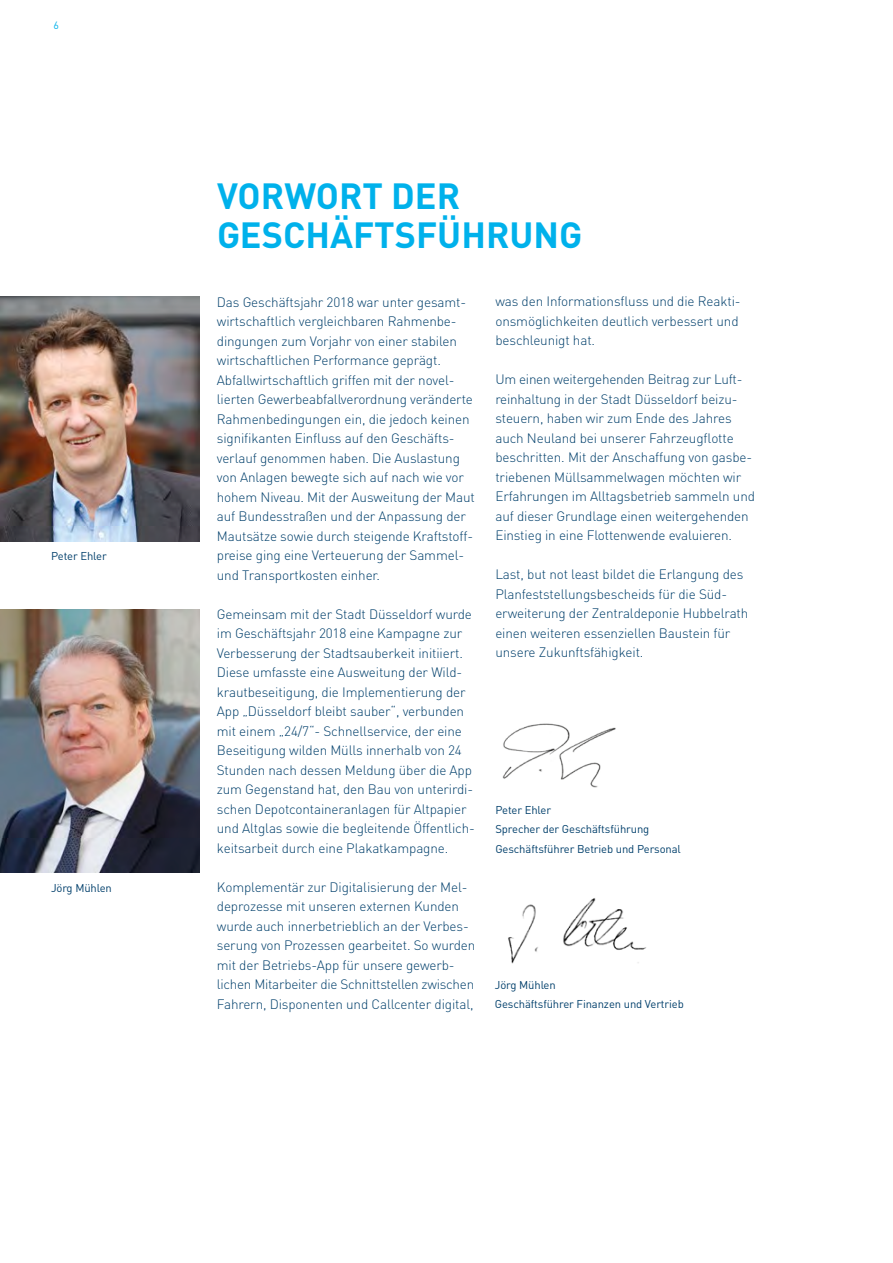
<style>
.page{position:relative;width:893px;height:1263px;background:#fff}
.page>*{position:absolute;margin:0;border:0;box-sizing:border-box;transform-origin:0 0}
.t1{font:700 36px/39px "DIN Pro";color:#00b1eb}
.t2{font:300 13.5px/19.5px "DIN Pro";letter-spacing:-.01em;color:#003f6b}
.t3{font:11.25px/19.2px "DIN Pro";letter-spacing:-.01em;color:#003f6b}
.t4{font:10.5px "DIN Pro";color:#00b1eb}
</style>
<div class="page">
<img style="left:508px;top:898px;width:139px;height:66px">
<img style="left:0;top:296px;width:200px;height:245px">
<img style="left:0;top:609px;width:200px;height:263px">
<img style="left:502px;top:723px;width:114px;height:65px">
<p class="t4" style="left:54px;top:18px;width:7px">6</p>
<p class="t3" style="left:51px;top:546px;width:57px">Peter Ehler</p>
<p class="t3" style="left:51px;top:878px;width:62px">Jörg Mühlen</p>
<h1 class="t1" style="left:217px;top:175px;width:367px">VORWORT DER<br>GESCHÄFTSFÜHRUNG</h1>
<p class="t2" style="left:217px;top:291px;width:260px">Das Geschäftsjahr 2018 war unter gesamt&shy;wirtschaftlich vergleichbaren Rahmenbe&shy;dingungen zum Vorjahr von einer stabilen wirtschaftlichen Performance geprägt.<br>Abfallwirtschaftlich griffen mit der novel&shy;lierten Gewerbeabfallverordnung veränderte Rahmenbedingungen ein, die jedoch keinen signifikanten Einfluss auf den Geschäfts&shy;verlauf genommen haben. Die Auslastung von Anlagen bewegte sich auf nach wie vor hohem Niveau. Mit der Ausweitung der Maut auf Bundesstraßen und der Anpassung der Mautsätze sowie durch steigende Kraftstoff&shy;preise ging eine Verteuerung der Sammel&shy;und Transportkosten einher.</p>
<p class="t2" style="left:217px;top:603px;width:260px">Gemeinsam mit der Stadt Düsseldorf wurde im Geschäftsjahr 2018 eine Kampagne zur Verbesserung der Stadtsauberkeit initiiert.<br>Diese umfasste eine Ausweitung der Wild&shy;krautbeseitigung, die Implementierung der App „Düsseldorf bleibt sauber“, verbunden mit einem „24/7“- Schnellservice, der eine Beseitigung wilden Mülls innerhalb von 24<br>Stunden nach dessen Meldung über die App zum Gegenstand hat, den Bau von unterirdi&shy;schen Depotcontaineranlagen für Altpapier und Altglas sowie die begleitende Öffentlich&shy;keitsarbeit durch eine Plakatkampagne.</p>
<p class="t2" style="left:217px;top:876px;width:260px">Komplementär zur Digitalisierung der Mel&shy;deprozesse mit unseren externen Kunden wurde auch innerbetrieblich an der Verbes&shy;serung von Prozessen gearbeitet. So wurden mit der Betriebs-App für unsere gewerb&shy;lichen Mitarbeiter die Schnittstellen zwischen Fahrern, Disponenten und Callcenter digital,</p>
<p class="t2" style="left:495px;top:291px;width:247px">was den Informationsfluss und die Reakti&shy;onsmöglichkeiten deutlich verbessert und beschleunigt hat.</p>
<p class="t2" style="left:495px;top:369px;width:261px">Um einen weitergehenden Beitrag zur Luft&shy;reinhaltung in der Stadt Düsseldorf beizu&shy;steuern, haben wir zum Ende des Jahres auch Neuland bei unserer Fahrzeugflotte beschritten. Mit der Anschaffung von gasbe&shy;triebenen Müllsammelwagen möchten wir Erfahrungen im Alltagsbetrieb sammeln und auf dieser Grundlage einen weitergehenden Einstieg in eine Flottenwende evaluieren.</p>
<p class="t2" style="left:495px;top:564px;width:254px">Last, but not least bildet die Erlangung des Planfeststellungsbescheids für die Süd&shy;erweiterung der Zentraldeponie Hubbelrath einen weiteren essenziellen Baustein für unsere Zukunftsfähigkeit.</p>
<p class="t3" style="left:495px;top:800px;width:187px">Peter Ehler<br>Sprecher der Geschäftsführung<br>Geschäftsführer Betrieb und Personal</p>
<p class="t3" style="left:495px;top:975px;width:190px">Jörg Mühlen<br>Geschäftsführer Finanzen und Vertrieb</p>
</div>
